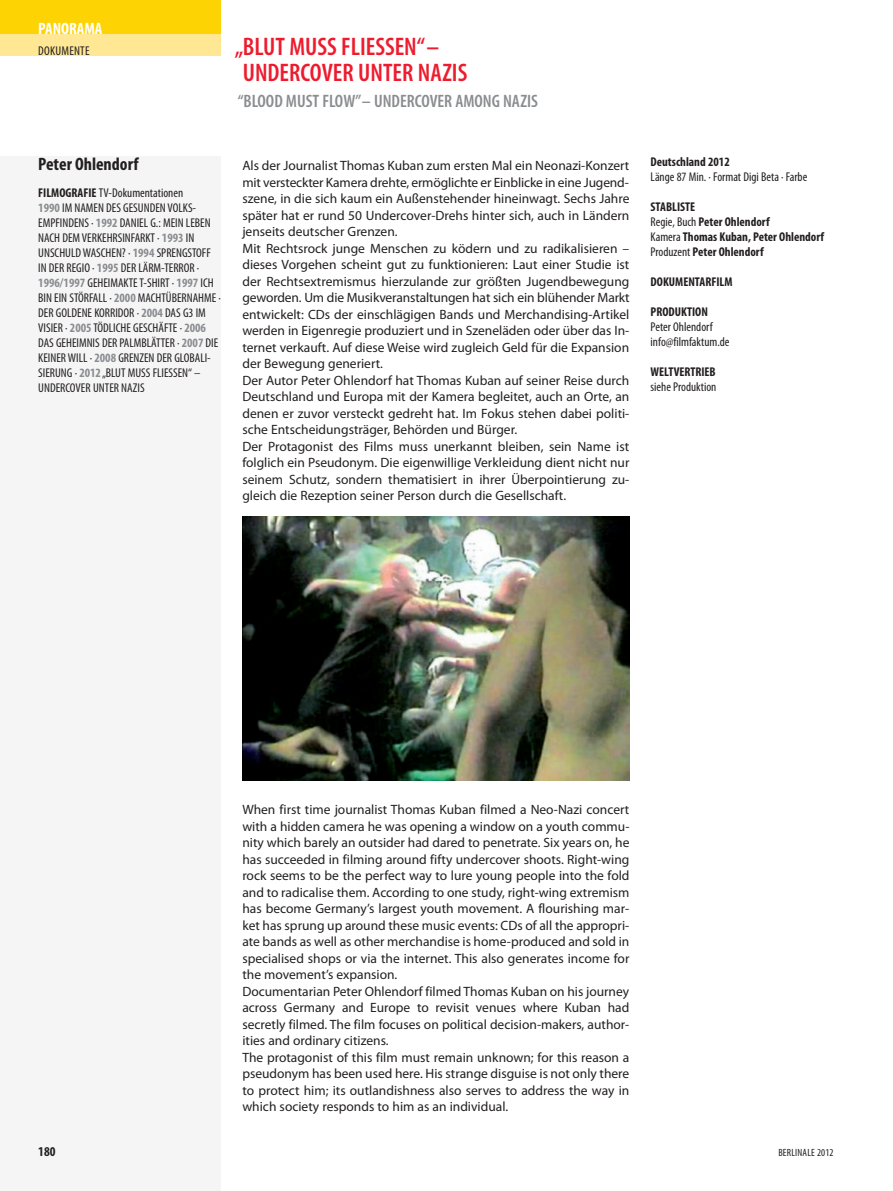
<style>
.page{position:relative;width:893px;height:1191px;background:#fff}
.page>*{position:absolute;margin:0;border:0;box-sizing:border-box;transform-origin:0 0}
.t1{font:600 condensed 25.5px/25.5px "Myriad Pro";color:#ee1b2d}
.t2{font:600 condensed 18px "Myriad Pro";color:#8a8c8f}
.t3{font:700 condensed 18px "Myriad Pro";color:#231f20}
.t4{font:700 condensed 16.5px "Myriad Pro";color:#fff}
.t5{font:13.5px/16.5px "Myriad Pro";color:#231f20}
.t6{font:700 condensed 13.5px "Myriad Pro";color:#231f20}
.t7{font:condensed 12.75px/15px "Myriad Pro";color:#231f20}
.t8{font:700 condensed 12.75px/15px "Myriad Pro";color:#231f20}
.t9{font:condensed 12.75px "Myriad Pro";letter-spacing:.02em;color:#231f20}
.t10{font:condensed 10.5px "Myriad Pro";letter-spacing:.02em;color:#231f20}
.s1{font-weight:700}
.s2{font-weight:700;color:#8a8c8f}
.s3{font-weight:400}
</style>
<div class="page">
<svg style="left:0;top:0;width:630px;height:781px"></svg>
<p class="t4" style="left:38px;top:19px;width:66px">PANORAMA</p>
<p class="t9" style="left:38px;top:46px;width:53px">DOKUMENTE</p>
<h1 class="t1" style="left:243px;top:34px;width:226px;text-indent:-8px">„BLUT MUSS FLIESSEN“–<br>UNDERCOVER UNTER NAZIS</h1>
<h2 class="t2" style="left:238px;top:90px;width:302px">“BLOOD MUST FLOW”– UNDERCOVER AMONG NAZIS</h2>
<h2 class="t3" style="left:38px;top:153px;width:102px">Peter Ohlendorf</h2>
<p class="t7" style="left:38px;top:186px;width:184px"><span class="s1">FILMOGRAFIE</span> TV-Dokumentationen<br><span class="s2">1990</span> IM NAMEN DES GESUNDEN VOLKS - EMPFINDENS · <span class="s2">1992</span> DANIEL G.: MEIN LEBEN NACH DEM VERKEHRSINFARKT · <span class="s2">1993</span> IN UNSCHULD WASCHEN? · <span class="s2">1994</span> SPRENGSTOFF IN DER REGIO · <span class="s2">1995</span> DER LÄRM-TERROR · <span class="s2">1996/1997</span> GEHEIMAKTE T-SHIRT · <span class="s2">1997</span> ICH BIN EIN STÖRFALL · <span class="s2">2000</span> MACHTÜBERNAHME · DER GOLDENE KORRIDOR · <span class="s2">2004</span> DAS G3 IM VISIER · <span class="s2">2005</span> TÖDLICHE GESCHÄFTE · <span class="s2">2006<br></span>DAS GEHEIMNIS DER PALMBLÄTTER · <span class="s2">2007</span> DIE KEINER WILL · <span class="s2">2008</span> GRENZEN DER GLOBALI-SIERUNG · <span class="s2">2012</span>„BLUT MUSS FLIESSEN“ – UNDERCOVER UNTER NAZIS</p>
<p class="t5" style="left:242px;top:159px;width:389px">Als der Journalist Thomas Kuban zum ersten Mal ein Neonazi-Konzert mit versteckter Kamera drehte, ermöglichte er Einblicke in eine Jugend - szene, in die sich kaum ein Außenstehender hineinwagt. Sechs Jahre später hat er rund 50 Undercover-Drehs hinter sich, auch in Ländern jenseits deutscher Grenzen.<br>Mit Rechtsrock junge Menschen zu ködern und zu radikalisieren – die ses Vorgehen scheint gut zu funktionieren: Laut einer Studie ist der Rechtsextremismus hierzulande zur größten Jugendbewegung ge worden. Um die Musikveranstaltungen hat sich ein blühender Markt entwickelt: CDs der einschlägigen Bands und Merchandising-Artikel werden in Eigenregie produziert und in Szeneläden oder über das In - ternet verkauft. Auf diese Weise wird zugleich Geld für die Expan sion der Bewegung generiert.<br>Der Autor Peter Ohlendorf hat Thomas Kuban auf seiner Reise durch Deutsch land und Europa mit der Kamera begleitet, auch an Orte, an denen er zuvor versteckt gedreht hat. Im Fokus stehen dabei politi - sche Entscheidungsträger, Behörden und Bürger.<br>Der Protagonist des Films muss unerkannt bleiben, sein Name ist folglich ein Pseudonym. Die eigenwillige Verkleidung dient nicht nur seinem Schutz, sondern thematisiert in ihrer Überpointierung zu - gleich die Rezeption seiner Person durch die Gesellschaft.</p>
<p class="t8" style="left:651px;top:154px;width:81px">Deutschland 2012</p>
<p class="t7" style="left:651px;top:170px;width:158px">Länge 87 Min. · Format Digi Beta · Farbe</p>
<p class="t8" style="left:651px;top:199px;width:175px">STABLISTE<br><span class="s3">Regie, Buch</span> Peter Ohlendorf<br><span class="s3">Kamera</span> Thomas Kuban, Peter Ohlendorf<br><span class="s3">Produzent</span> Peter Ohlendorf</p>
<p class="t8" style="left:651px;top:274px;width:83px">DOKUMENTARFILM</p>
<p class="t8" style="left:651px;top:304px;width:59px">PRODUKTION</p>
<p class="t7" style="left:651px;top:320px;width:80px">Peter Ohlendorf info@filmfaktum.de</p>
<p class="t8" style="left:651px;top:364px;width:67px">WELTVERTRIEB</p>
<p class="t7" style="left:651px;top:380px;width:67px">siehe Produktion</p>
<p class="t5" style="left:242px;top:802px;width:389px">When first time journalist Thomas Kuban filmed a Neo-Nazi concert with a hidden camera he was opening a window on a youth commu&shy;nity which barely an outsider had dared to penetrate. Six years on, he has succeeded in filming around fifty undercover shoots. Right-wing rock seems to be the perfect way to lure young people into the fold and to radicalise them. According to one study, right-wing extremism has become Germany’s largest youth movement. A flourishing mar&shy;ket has sprung up around these music events: CDs of all the appropri&shy;ate bands as well as other merchandise is home-produced and sold in specialised shops or via the internet. This also generates income for the movement’s expansion.<br>Documentarian Peter Ohlendorf filmed Thomas Kuban on his journey across Germany and Europe to revisit venues where Kuban had secretly filmed. The film focuses on political decision-makers, author&shy;ities and ordinary citizens.<br>The protagonist of this film must remain unknown; for this reason a pseudonym has been used here. His strange disguise is not only there to protect him; its outlandishness also serves to address the way in which society responds to him as an individual.</p>
<p class="t6" style="left:38px;top:1143px;width:19px">180</p>
<p class="t10" style="left:778px;top:1149px;width:57px">BERLINALE 2012</p>
</div>
